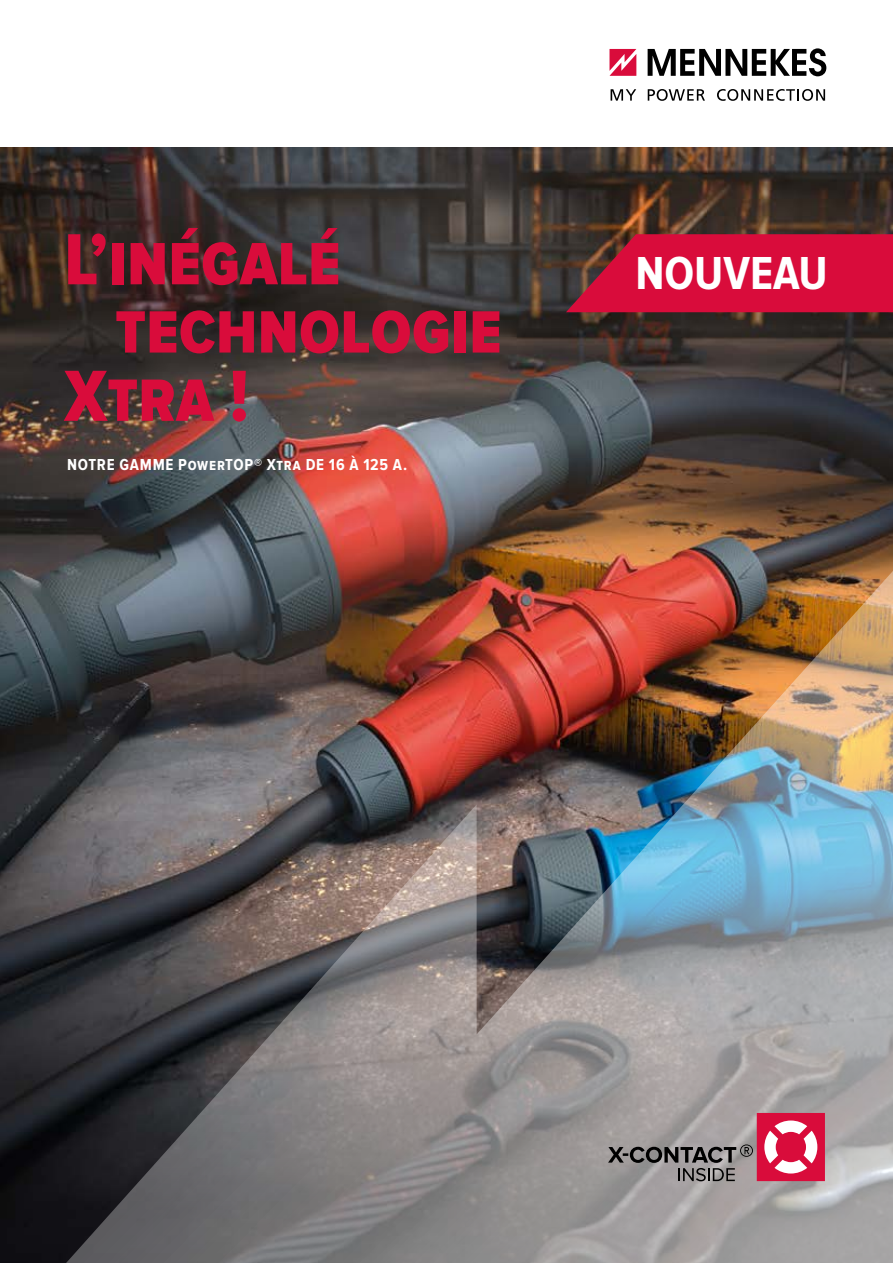
<style>
.page{position:relative;width:893px;height:1263px;background:#fff}
.page>*{position:absolute;margin:0;border:0;box-sizing:border-box;transform-origin:0 0}
.t1{font:75px "Proxima Nova Cond Extrabld";color:#d90c3b}
.t2{font:700 48px "Proxima Nova Cond";color:#fff}
.t3{font:700 16.5px "Proxima Nova Cond";letter-spacing:.045em;color:#fff}
</style>
<div class="page">
<img style="left:0;top:148px;width:893px;height:1115px">
<svg style="left:611px;top:89px;width:25px;height:12px"></svg>
<svg style="left:648px;top:89px;width:57px;height:12px"></svg>
<svg style="left:717px;top:89px;width:108px;height:12px"></svg>
<svg style="left:609px;top:49px;width:27px;height:27px"></svg>
<svg style="left:648px;top:48px;width:178px;height:28px"></svg>
<img style="left:55px;top:557px;width:838px;height:706px">
<svg style="left:608px;top:1113px;width:217px;height:68px;background:#aa7883"></svg>
<svg style="left:566px;top:234px;width:327px;height:78px;background:#c81139"></svg>
<h1 class="t1" style="left:64px;top:217px;width:278px">L’inégalé</h1>
<h1 class="t1" style="left:115px;top:286px;width:388px">technologie</h1>
<h1 class="t1" style="left:64px;top:354px;width:186px">Xtra !</h1>
<p class="t3" style="left:67px;top:455px;width:342px">NOTRE GAMME PowerTOP® Xtra DE 16 À 125 A.</p>
<h2 class="t2" style="left:635px;top:247px;width:194px">NOUVEAU</h2>
</div>
